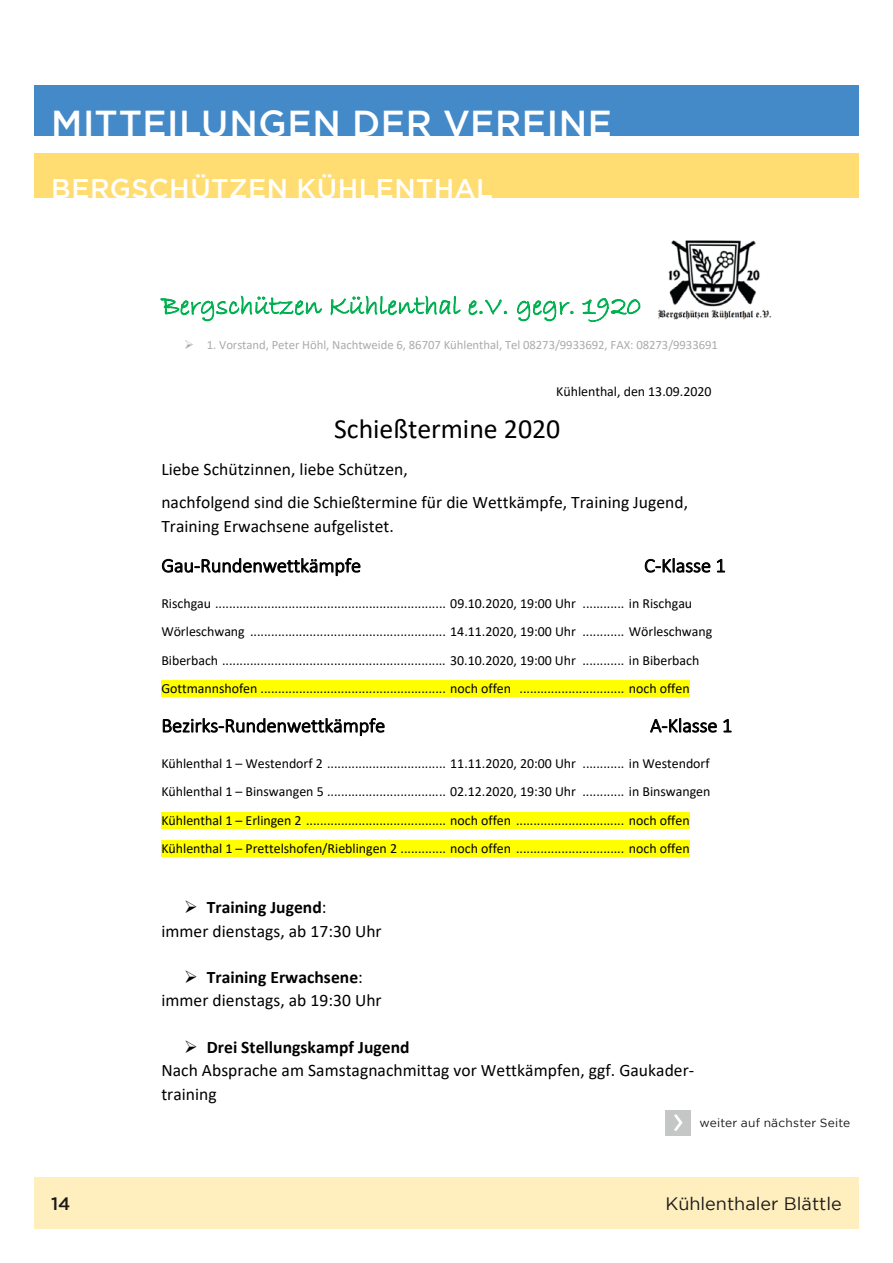
<style>
.page{position:relative;width:893px;height:1263px;background:#fff}
.page>*{position:absolute;margin:0;border:0;box-sizing:border-box;transform-origin:0 0}
.t1{font:500 36px "Gotham";letter-spacing:.015em;color:#fff}
.t2{font:27.75px "Calibri";color:#000}
.t3{font:27.3px "Bradley Hand ITC";color:#00b050}
.t4{font:500 27px "Gotham";letter-spacing:.015em;color:#fff}
.t5{font:300 19.8px "Calibri";color:#000}
.t6{font:18px "Gotham";color:#1a1a18}
.t7{font:500 18px "Gotham";color:#1a1a18}
.t8{font:17.55px/23.2px "Calibri";letter-spacing:.005em;color:#000}
.t9{font:13.95px/28.3px "Calibri";color:#000}
.t10{font:12.75px "Calibri";letter-spacing:-.005em;color:#aeaaaa}
.t11{font:12px "Gotham";letter-spacing:.015em;color:#1a1a18}
.s1{font-weight:700}
</style>
<div class="page">
<div style="left:34px;top:1178px;width:825px;height:51px;background:#ffeebe"></div>
<div style="left:34px;top:85px;width:825px;height:50px;background:#448ac9"></div>
<div style="left:34px;top:153px;width:825px;height:44px;background:#ffdd72"></div>
<div style="left:34px;top:178px;width:825px;height:20px;background:#ffdd72"></div>
<div style="left:161px;top:680px;width:529px;height:17px;background:#ff0"></div>
<div style="left:161px;top:811px;width:529px;height:17px;background:#ff0"></div>
<div style="left:161px;top:840px;width:529px;height:17px;background:#ff0"></div>
<img style="left:658px;top:240px;width:114px;height:79px">
<div style="left:665px;top:1110px;width:26px;height:25px;background:#c5c6c6"></div>
<svg style="left:674px;top:1114px;width:8px;height:17px"></svg>
<h1 class="t1" style="left:51px;top:103px;width:562px">MITTEILUNGEN DER VEREINE</h1>
<h3 class="t4" style="left:51px;top:173px;width:443px">BERGSCHÜTZEN KÜHLENTHAL</h3>
<h3 class="t3" style="left:161px;top:288px;width:481px">Bergschützen Kühlenthal e.V. gegr. 1920</h3>
<p class="t10" style="left:184px;top:336px;width:535px">➢ 1. Vorstand, Peter Höhl, Nachtweide 6, 86707 Kühlenthal, Tel 08273/9933692, FAX: 08273/9933691</p>
<p class="t9" style="left:556px;top:377px;width:157px">Kühlenthal, den 13.09.2020</p>
<h2 class="t2" style="left:334px;top:409px;width:227px">Schießtermine 2020</h2>
<p class="t8" style="left:161px;top:452px;width:528px;line-height:33.3px">Liebe Schützinnen, liebe Schützen,<br>nachfolgend sind die Schießtermine für die Wettkämpfe, Training Jugend,</p>
<p class="t8" style="left:161px;top:514px;width:234px">Training Erwachsene aufgelistet.</p>
<h3 class="t5" style="left:161px;top:553px;width:201px">Gau-Rundenwettkämpfe</h3>
<h3 class="t5" style="left:644px;top:553px;width:83px">C-Klasse 1</h3>
<p class="t9" style="left:161px;top:589px;width:552px">Rischgau .................................................................. 09.10.2020, 19:00 Uhr ............ in Rischgau Wörleschwang ........................................................ 14.11.2020, 19:00 Uhr ............ Wörleschwang Biberbach ................................................................ 30.10.2020, 19:00 Uhr ............ in Biberbach Gottmannshofen ..................................................... noch offen .............................. noch offen</p>
<h3 class="t5" style="left:161px;top:713px;width:225px">Bezirks-Rundenwettkämpfe</h3>
<h3 class="t5" style="left:650px;top:713px;width:84px">A-Klasse 1</h3>
<p class="t9" style="left:161px;top:749px;width:551px">Kühlenthal 1 – Westendorf 2 .................................. 11.11.2020, 20:00 Uhr ............ in Westendorf Kühlenthal 1 – Binswangen 5 .................................. 02.12.2020, 19:30 Uhr ............ in Binswangen Kühlenthal 1 – Erlingen 2 ........................................ noch offen ............................... noch offen Kühlenthal 1 – Prettelshofen/Rieblingen 2 ............. noch offen ............................... noch offen</p>
<p class="t8" style="left:161px;top:895px;width:222px;text-indent:23px">➢ <span class="s1">Training Jugend</span>:<br>immer dienstags, ab 17:30 Uhr</p>
<p class="t8" style="left:161px;top:965px;width:222px;text-align:center">➢ <span class="s1">Training Erwachsene</span>: immer dienstags, ab 19:30 Uhr</p>
<p class="t8" style="left:161px;top:1035px;width:534px;text-indent:23px">➢ <span class="s1">Drei Stellungskampf Jugend<br></span>Nach Absprache am Samstagnachmittag vor Wettkämpfen, ggf. Gaukader&shy;training</p>
<p class="t11" style="left:699px;top:1116px;width:152px">weiter auf nächster Seite</p>
<p class="t7" style="left:51px;top:1193px;width:21px">14</p>
<p class="t6" style="left:665px;top:1194px;width:178px">Kühlenthaler Blättle</p>
</div>
